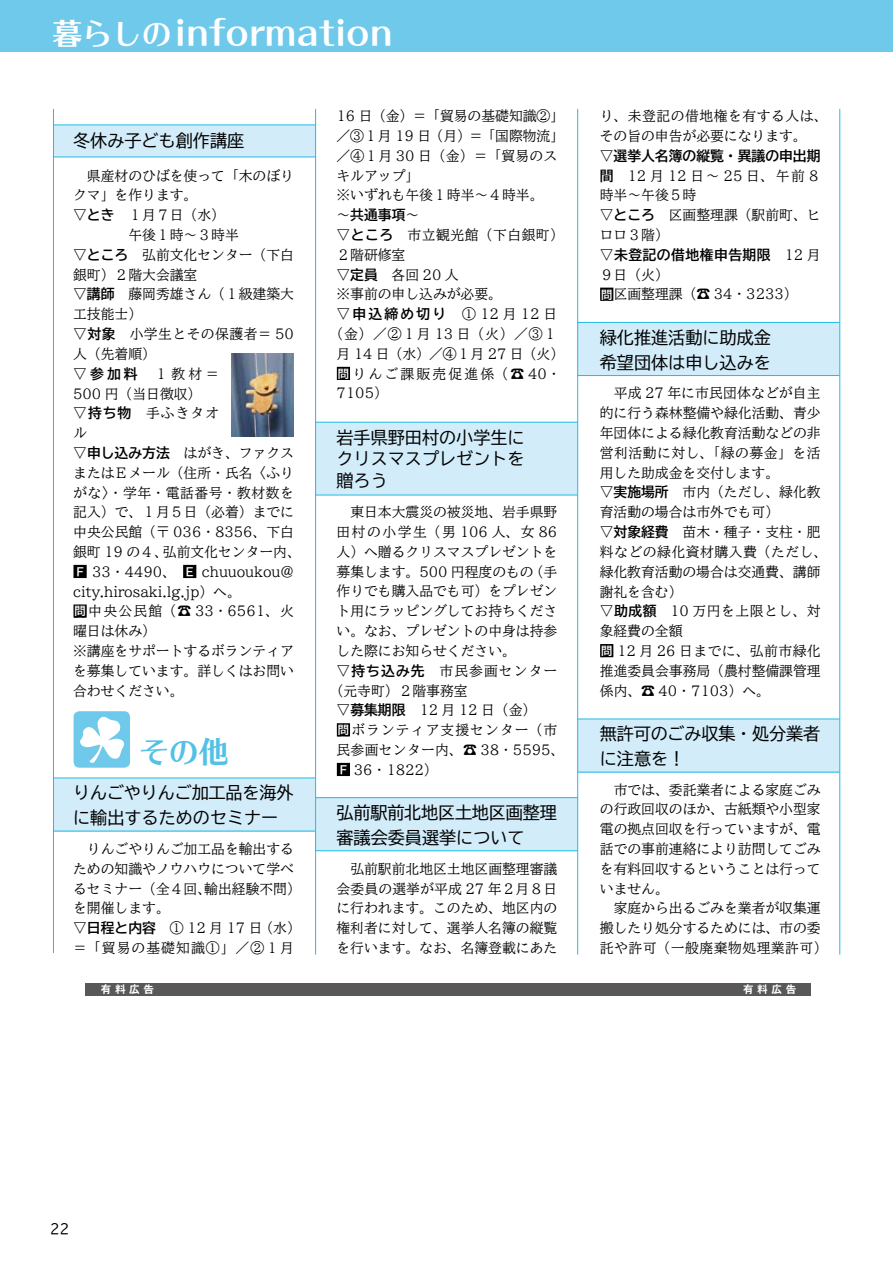
<style>
.page{position:relative;width:893px;height:1263px;background:#fff}
.page>*{position:absolute;margin:0;border:0;box-sizing:border-box;transform-origin:0 0}
.t1{font:33px "UD Typos 515 Std";color:#fff}
.t2{font:29.85px "UD Typos 515 Std";color:#52c1e7}
.t3{font:17.1px/24.6px "TBUD Go Std";color:#000}
.t4{font:500 13.8px/19.8px "TBUD Min Std";color:#000}
.t5{font:500 13.8px/19.8px "TBUD Min Std";letter-spacing:.05em;color:#000}
.t6{font:500 13.8px "TBUD Min Std";letter-spacing:.04em;color:#000}
.t7{font:700 13.8px "TBUD Go Std";color:#000}
.t8{font:500 13.8px/19.8px "TBUD Min Std";letter-spacing:.16em;color:#000}
.t9{font:500 13.8px "TBUD Min Std";letter-spacing:.11em;color:#000}
.t10{font:700 13.8px "TBUD Go Std";letter-spacing:.035em;color:#000}
.t11{font:500 13.8px "TBUD Min Std";letter-spacing:.03em;color:#000}
.t12{font:500 13.8px "TBUD Min Std";letter-spacing:.075em;color:#000}
.t13{font:13.8px "TBUD Go Std";color:#000;scale:.9 1}
.t14{font:10.65px "DFHS Gothic Std W7";color:#fff}
.s1{font-size:29.85px}
.s2{font-family:"TBUD Go Std";font-weight:700}
.s3{font-family:"TBUD Go Std";font-weight:700;font-size:11.25px;color:#fff}
.s4{font-family:"TBUD Min Std";font-weight:500}
</style>
<div class="page">
<div style="left:577px;top:719px;width:262px;height:53px;background:#d2ecf9"></div>
<hr style="left:577px;top:719px;width:262px;height:1px;background:#24bbe4">
<hr style="left:577px;top:772px;width:262px;height:1px;background:#24bbe4">
<div style="left:53px;top:778px;width:262px;height:53px;background:#d2ecf9"></div>
<hr style="left:54px;top:777px;width:261px;height:1px;background:#24bbe4">
<hr style="left:54px;top:831px;width:261px;height:1px;background:#24bbe4">
<div style="left:315px;top:422px;width:262px;height:73px;background:#d2ecf9"></div>
<hr style="left:315px;top:422px;width:262px;height:1px;background:#24bbe4">
<hr style="left:315px;top:495px;width:262px;height:1px;background:#24bbe4">
<div style="left:577px;top:322px;width:262px;height:54px;background:#d2ecf9"></div>
<hr style="left:577px;top:322px;width:262px;height:1px;background:#24bbe4">
<hr style="left:577px;top:375px;width:262px;height:1px;background:#24bbe4">
<div style="left:53px;top:125px;width:263px;height:32px;background:#d2ecf9"></div>
<hr style="left:54px;top:124px;width:262px;height:1px;background:#24bbe4">
<hr style="left:54px;top:157px;width:262px;height:1px;background:#24bbe4">
<div style="left:316px;top:798px;width:262px;height:53px;background:#d2ecf9"></div>
<hr style="left:316px;top:797px;width:262px;height:1px;background:#24bbe4">
<hr style="left:316px;top:850px;width:262px;height:1px;background:#24bbe4">
<div style="left:0;top:0;width:893px;height:52px;background:#6fc9ea"></div>
<svg style="left:336px;top:366px;width:14px;height:14px"></svg>
<svg style="left:336px;top:723px;width:14px;height:14px"></svg>
<div style="left:337px;top:763px;width:13px;height:13px;border:2px solid #000"></div>
<svg style="left:339px;top:763px;width:10px;height:13px"></svg>
<svg style="left:600px;top:287px;width:14px;height:14px"></svg>
<svg style="left:600px;top:644px;width:14px;height:14px"></svg>
<div style="left:74px;top:565px;width:13px;height:13px;border:2px solid #000"></div>
<svg style="left:75px;top:565px;width:11px;height:13px"></svg>
<div style="left:183px;top:565px;width:13px;height:13px;border:2px solid #000"></div>
<svg style="left:185px;top:565px;width:10px;height:13px"></svg>
<svg style="left:73px;top:604px;width:14px;height:14px"></svg>
<hr style="left:577px;top:109px;width:1px;height:845px;background:#24bbe4">
<hr style="left:839px;top:109px;width:1px;height:845px;background:#24bbe4">
<hr style="left:315px;top:109px;width:1px;height:845px;background:#24bbe4">
<hr style="left:53px;top:109px;width:1px;height:844px;background:#24bbe4">
<div style="left:74px;top:711px;width:56px;height:57px;background:#6fc9ea;border-radius:6px"></div>
<svg style="left:80px;top:717px;width:44px;height:46px"></svg>
<img style="left:232px;top:354px;width:61px;height:82px">
<div style="left:85px;top:983px;width:725px;height:13px;background:#595757"></div>
<h1 class="t1" style="left:52px;top:4px;width:342px"><span class="s1">暮らしの</span>information</h1>
<p class="t3" style="left:73px;top:128px;width:172px">冬休み子ども創作講座</p>
<p class="t4" style="left:87px;top:165px;width:208px">県産材のひばを使って「木のぼり</p>
<p class="t4" style="left:73px;top:185px;width:126px">クマ」を作ります。</p>
<p class="t4" style="left:73px;top:205px;width:153px">▽<span class="s2">とき</span> １月７日（水）</p>
<p class="t4" style="left:128px;top:225px;width:112px">午後１時～３時半</p>
<p class="t4" style="left:73px;top:244px;width:222px">▽<span class="s2">ところ</span> 弘前文化センター（下白</p>
<p class="t4" style="left:73px;top:264px;width:126px">銀町）２階大会議室</p>
<p class="t4" style="left:73px;top:284px;width:222px">▽<span class="s2">講師</span> 藤岡秀雄さん（１級建築大</p>
<p class="t4" style="left:73px;top:304px;width:70px">工技能士）</p>
<p class="t11" style="left:73px;top:323px;width:222px">▽<span class="s2">対象</span> 小学生とその保護者＝ 50</p>
<p class="t4" style="left:73px;top:343px;width:84px">人（先着順）</p>
<p class="t4" style="left:73px;top:363px;width:147px">▽<span class="s2">参加料</span> １教材＝</p>
<p class="t4" style="left:73px;top:383px;width:130px">500 円（当日徴収）</p>
<p class="t4" style="left:73px;top:403px;width:147px">▽<span class="s2">持ち物</span> 手ふきタオ</p>
<p class="t4" style="left:73px;top:423px;width:15px">ル</p>
<p class="t4" style="left:73px;top:442px;width:222px">▽<span class="s2">申し込み方法</span> はがき、ファクス</p>
<p class="t4" style="left:73px;top:462px;width:222px">またはＥメール（住所・氏名〈ふり</p>
<p class="t6" style="left:73px;top:481px;width:222px">がな〉・学年・電話番号・教材数を</p>
<p class="t4" style="left:73px;top:502px;width:222px">記入）で、１月５日（必着）までに</p>
<p class="t4" style="left:73px;top:522px;width:222px">中央公民館（〒 036・8356、下白</p>
<p class="t4" style="left:73px;top:541px;width:229px">銀町 19 の４、弘前文化センター内、</p>
<p class="t4" style="left:73px;top:561px;width:222px">■<span class="s3">Ｆ</span> 33・4490、 ■<span class="s3">Ｅ</span> chuuoukou@ city.hirosaki.lg.jp）へ。</p>
<p class="t4" style="left:73px;top:601px;width:222px">■<span class="s3">問</span>中央公民館（☎ 33・6561、火曜日は休み）<br>※講座をサポートするボランティアを募集しています。詳しくはお問い合わせください。</p>
<h2 class="t2" style="left:139px;top:726px;width:91px">その他</h2>
<p class="t3" style="left:73px;top:780px;width:222px">りんごやりんご加工品を海外に輸出するためのセミナー</p>
<p class="t4" style="left:73px;top:838px;width:229px;text-indent:14px">りんごやりんご加工品を輸出するための知識やノウハウについて学べるセミナー（全４回、輸出経験不問）を開催します。<br>▽<span class="s2">日程と内容</span> ① 12 月 17 日（水）＝「貿易の基礎知識①」／②１月</p>
<p class="t4" style="left:336px;top:106px;width:229px">16 日（金）＝「貿易の基礎知識②」／③１月 19 日（月）＝「国際物流」／④１月 30 日（金）＝「貿易のスキルアップ」<br>※いずれも午後１時半～４時半。</p>
<p class="t7" style="left:336px;top:204px;width:84px"><span class="s4">～</span>共通事項<span class="s4">～</span></p>
<p class="t6" style="left:336px;top:224px;width:229px">▽<span class="s2">ところ</span> 市立観光館（下白銀町）</p>
<p class="t4" style="left:336px;top:244px;width:70px">２階研修室</p>
<p class="t4" style="left:336px;top:264px;width:124px">▽<span class="s2">定員</span> 各回 20 人</p>
<p class="t4" style="left:336px;top:284px;width:167px">※事前の申し込みが必要。</p>
<p class="t4" style="left:336px;top:304px;width:222px">▽<span class="s2">申込締め切り</span> ① 12 月 12 日</p>
<p class="t4" style="left:329px;top:324px;width:229px">（金）／②１月 13 日（火）／③１</p>
<p class="t4" style="left:336px;top:343px;width:229px">月 14 日（水）／④１月 27 日（火）</p>
<p class="t8" style="left:337px;top:363px;width:226px">■<span class="s3">問</span>りんご課販売促進係（☎ 40・<br>7105）</p>
<p class="t3" style="left:337px;top:426px;width:190px;line-height:21.5px;text-align:justify">岩手県野田村の小学生にクリスマスプレゼントを贈ろう</p>
<p class="t4" style="left:350px;top:502px;width:208px">東日本大震災の被災地、岩手県野</p>
<p class="t9" style="left:337px;top:521px;width:222px">田村の小学生（男 106 人、女 86</p>
<p class="t4" style="left:337px;top:541px;width:222px">人）へ贈るクリスマスプレゼントを</p>
<p class="t4" style="left:337px;top:561px;width:222px">募集します。500 円程度のもの（手</p>
<p class="t4" style="left:337px;top:581px;width:222px">作りでも購入品でも可）をプレゼン</p>
<p class="t4" style="left:337px;top:601px;width:222px">ト用にラッピングしてお持ちくださ</p>
<p class="t4" style="left:337px;top:621px;width:222px">い。なお、プレゼントの中身は持参</p>
<p class="t4" style="left:337px;top:640px;width:181px">した際にお知らせください。</p>
<p class="t12" style="left:337px;top:660px;width:222px">▽<span class="s2">持ち込み先</span> 市民参画センター</p>
<p class="t4" style="left:330px;top:680px;width:139px">（元寺町）２階事務室</p>
<p class="t4" style="left:337px;top:700px;width:201px">▽<span class="s2">募集期限</span> 12 月 12 日（金）</p>
<p class="t5" style="left:337px;top:720px;width:229px">■<span class="s3">問</span>ボランティア支援センター（市民参画センター内、☎ 38・5595、</p>
<p class="t4" style="left:337px;top:759px;width:103px">■<span class="s3">Ｆ</span> 36・1822）</p>
<p class="t3" style="left:337px;top:800px;width:222px">弘前駅前北地区土地区画整理審議会委員選挙について</p>
<p class="t4" style="left:336px;top:858px;width:222px;text-align:justify;text-indent:14px">弘前駅前北地区土地区画整理審議会委員の選挙が平成 27 年２月８日に行われます。このため、地区内の権利者に対して、選挙人名簿の縦覧を行います。なお、名簿登載にあた</p>
<p class="t4" style="left:600px;top:106px;width:229px">り、未登記の借地権を有する人は、その旨の申告が必要になります。</p>
<p class="t7" style="left:600px;top:144px;width:222px"><span class="s4">▽</span>選挙人名簿の縦覧・異議の申出期</p>
<p class="t4" style="left:600px;top:165px;width:222px"><span class="s2">間</span> 12 月 12 日～ 25 日、午前８時半～午後５時<br>▽<span class="s2">ところ</span> 区画整理課（駅前町、ヒロロ３階）</p>
<p class="t10" style="left:600px;top:243px;width:222px"><span class="s4">▽</span>未登記の借地権申告期限 <span class="s4">12 月</span></p>
<p class="t4" style="left:600px;top:264px;width:70px">９日（火）</p>
<p class="t4" style="left:600px;top:284px;width:199px">■<span class="s3">問</span>区画整理課（☎ 34・3233）</p>
<p class="t3" style="left:600px;top:325px;width:172px">緑化推進活動に助成金希望団体は申し込みを</p>
<p class="t4" style="left:600px;top:383px;width:229px;text-indent:14px">平成 27 年に市民団体などが自主的に行う森林整備や緑化活動、青少年団体による緑化教育活動などの非営利活動に対し、「緑の募金」を活用した助成金を交付します。<br>▽<span class="s2">実施場所</span> 市内（ただし、緑化教育活動の場合は市外でも可）<br>▽<span class="s2">対象経費</span> 苗木・種子・支柱・肥料などの緑化資材購入費（ただし、緑化教育活動の場合は交通費、講師謝礼を含む）<br>▽<span class="s2">助成額</span> 10 万円を上限とし、対象経費の全額</p>
<p class="t4" style="left:600px;top:640px;width:222px;text-align:justify">■<span class="s3">問</span> 12 月 26 日までに、弘前市緑化推進委員会事務局（農村整備課管理係内、☎ 40・7103）へ。</p>
<p class="t3" style="left:600px;top:721px;width:222px">無許可のごみ収集・処分業者に注意を！</p>
<p class="t4" style="left:600px;top:779px;width:222px;text-align:justify;text-indent:14px">市では、委託業者による家庭ごみの行政回収のほか、古紙類や小型家電の拠点回収を行っていますが、電話での事前連絡により訪問してごみを有料回収するということは行っていません。</p>
<p class="t4" style="left:600px;top:898px;width:229px;text-align:center">家庭から出るごみを業者が収集運<br>搬したり処分するためには、市の委託や許可（一般廃棄物処理業許可）</p>
<p class="t14" style="left:101px;top:984px;width:55px">有 料 広 告</p>
<p class="t14" style="left:743px;top:984px;width:55px">有 料 広 告</p>
<p class="t13" style="left:50px;top:1218px;width:22px">22</p>
</div>
